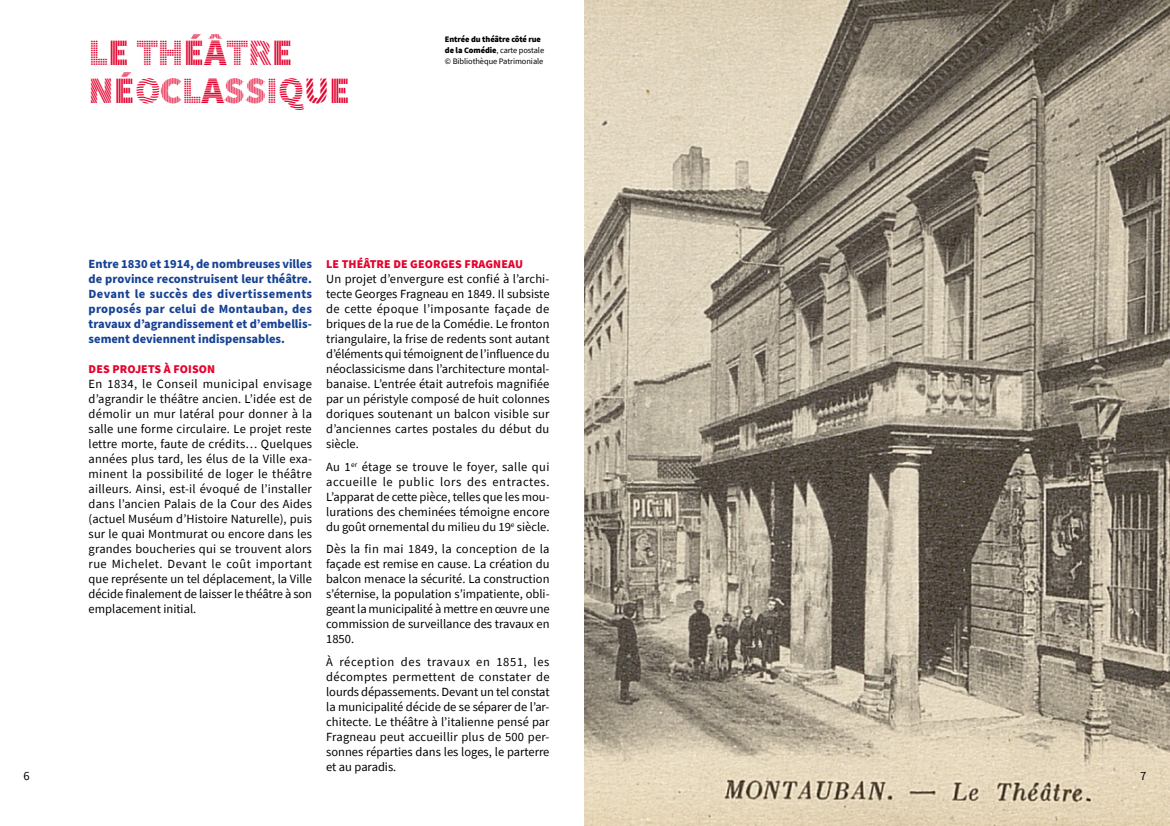
<style>
.page{position:relative;width:1170px;height:826px;background:#fff}
.page>*{position:absolute;margin:0;border:0;box-sizing:border-box;transform-origin:0 0}
.t1{font:37.5px/37.5px "Source Sans Pro DISPLAY";color:#e4032e}
.t2{font:12.5px/15px "Source Sans Pro";color:#000;text-align:justify}
.t3{font:700 12.5px/15px "Source Sans Pro";color:#164194;text-align:justify}
.t4{font:900 11.88px "Source Sans Pro";letter-spacing:.01em;color:#e4032e}
.t5{font:8.38px/11.2px "Source Sans Pro";letter-spacing:-.005em;color:#000}
.s1{font-weight:900}
</style>
<div class="page">
<img style="left:585px;top:0;width:584px;height:826px">
<h1 class="t1" style="left:89px;top:35px;width:263px">LE THÉÂTRE<br>NÉOCLASSIQUE</h1>
<p class="t5" style="left:445px;top:33px;width:101px"><span class="s1">Entrée du théâtre côté rue de la Comédie</span>, carte postale © Bibliothèque Patrimoniale</p>
<p class="t4" style="left:326px;top:256px;width:198px">LE THÉÂTRE DE GEORGES FRAGNEAU</p>
<p class="t2" style="left:326px;top:271px;width:225px">Un projet d’envergure est confié à l’archi&shy;tecte Georges Fragneau en 1849. Il subsiste de cette époque l’imposante façade de briques de la rue de la Comédie. Le fronton triangulaire, la frise de redents sont autant d’éléments qui témoignent de l’influence du néoclassicisme dans l’architecture montal&shy;banaise. L’entrée était autrefois magnifiée par un péristyle composé de huit colonnes doriques soutenant un balcon visible sur d’anciennes cartes postales du début du siècle.</p>
<p class="t2" style="left:326px;top:459px;width:225px">Au 1<sup>er</sup> étage se trouve le foyer, salle qui accueille le public lors des entractes.<br>L’apparat de cette pièce, telles que les mou&shy;lurations des cheminées témoigne encore du goût ornemental du milieu du 19<sup>e</sup> siècle.</p>
<p class="t2" style="left:326px;top:541px;width:225px">Dès la fin mai 1849, la conception de la façade est remise en cause. La création du balcon menace la sécurité. La construction s’éternise, la population s’impatiente, obli&shy;geant la municipalité à mettre en œuvre une commission de surveillance des travaux en 1850.</p>
<p class="t2" style="left:326px;top:654px;width:225px">À réception des travaux en 1851, les décomptes permettent de constater de lourds dépassements. Devant un tel constat la municipalité décide de se séparer de l’ar&shy;chitecte. Le théâtre à l’italienne pensé par Fragneau peut accueillir plus de 500 per&shy;sonnes réparties dans les loges, le parterre et au paradis.</p>
<p class="t3" style="left:89px;top:257px;width:225px">Entre 1830 et 1914, de nombreuses villes de province reconstruisent leur théâtre.<br>Devant le succès des divertissements proposés par celui de Montauban, des travaux d’agrandissement et d’embellis&shy;sement deviennent indispensables.</p>
<p class="t4" style="left:89px;top:361px;width:128px">DES PROJETS À FOISON</p>
<p class="t2" style="left:89px;top:376px;width:225px">En 1834, le Conseil municipal envisage d’agrandir le théâtre ancien. L’idée est de démolir un mur latéral pour donner à la salle une forme circulaire. Le projet reste lettre morte, faute de crédits… Quelques années plus tard, les élus de la Ville exa&shy;minent la possibilité de loger le théâtre ailleurs. Ainsi, est-il évoqué de l’installer dans l’ancien Palais de la Cour des Aides (actuel Muséum d’Histoire Naturelle), puis sur le quai Montmurat ou encore dans les grandes boucheries qui se trouvent alors rue Michelet. Devant le coût important que représente un tel déplacement, la Ville décide finalement de laisser le théâtre à son emplacement initial.</p>
<p class="t2" style="left:23px;top:768px;width:8px">6</p>
<p class="t2" style="left:1140px;top:768px;width:8px">7</p>
</div>
